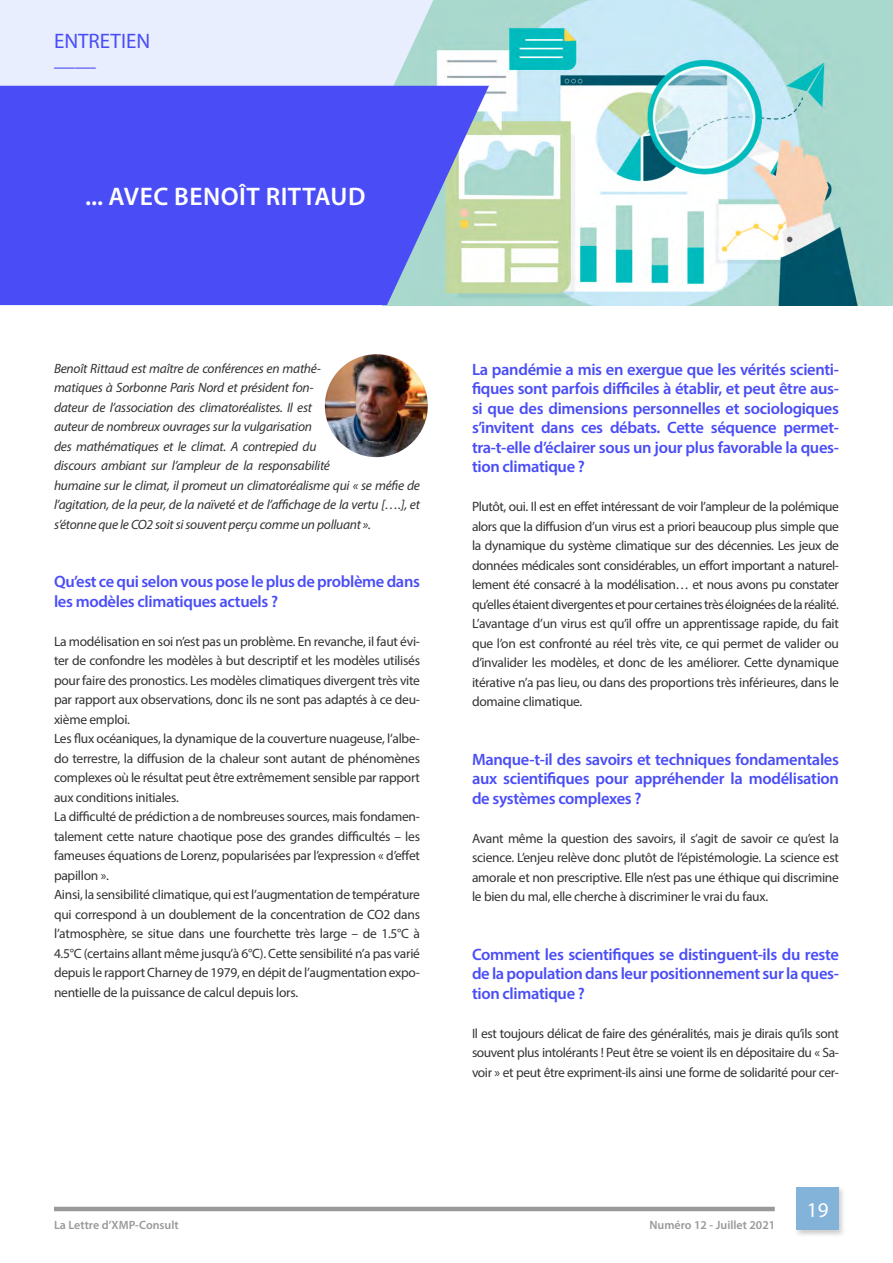
<style>
.page{position:relative;width:893px;height:1263px;background:#fff}
.page>*{position:absolute;margin:0;border:0;box-sizing:border-box;transform-origin:0 0}
.t1{font:600 25.5px "Myriad Pro";letter-spacing:.02em;color:#fff}
.t2{font:21px "Myriad Pro";color:#4a4df6}
.t3{font:21px "Myriad Pro";color:#fff}
.t4{font:600 16.5px/19.5px "Myriad Pro";letter-spacing:-.02em;color:#4a4df6;text-align:justify}
.t5{font:13.5px/19.5px "Myriad Pro";letter-spacing:-.02em;color:#343334;text-align:justify}
.t6{font:italic 13.5px/19.5px "Myriad Pro";letter-spacing:-.02em;color:#343334}
.t7{font:600 12px "Myriad Pro";color:#9a999a}
</style>
<div class="page">
<hr style="left:54px;top:1207px;width:721px;height:4px;background:#999">
<div style="left:794px;top:1185px;width:52px;height:52px;background:#000;opacity:.2"></div>
<div style="left:796px;top:1188px;width:43px;height:42px;background:#84b3da"></div>
<img style="left:433px;top:0;width:460px;height:305px">
<div style="left:0;top:0;width:433px;height:86px;background:#e8eefd"></div>
<svg style="left:0;top:86px;width:489px;height:219px;background:#565cf1"></svg>
<img style="left:325px;top:354px;width:103px;height:103px;border-radius:51px">
<p class="t2" style="left:54px;top:28px;width:98px">ENTRETIEN</p>
<p class="t2" style="left:54px;top:46px;width:43px">____</p>
<p class="t1" style="left:85px;top:180px;width:282px">... AVEC BENOÎT RITTAUD</p>
<p class="t6" style="left:54px;top:358px;width:367px">Benoît Rittaud est maître de conférences en mathé-<br>matiques à Sorbonne Paris Nord et président fon-<br>dateur de l’association des climatoréalistes. Il est<br>auteur de nombreux ouvrages sur la vulgarisation<br>des mathématiques et le climat. A contrepied du<br>discours ambiant sur l’ampleur de la responsabilité<br>humaine sur le climat, il promeut un climatoréalisme qui « se méfie de l’agitation, de la peur, de la naïveté et de l’affichage de la vertu [….], et s’étonne que le CO2 soit si souvent perçu comme un polluant ».</p>
<p class="t4" style="left:54px;top:571px;width:367px">Qu’est ce qui selon vous pose le plus de problème dans les modèles climatiques actuels ?</p>
<p class="t5" style="left:54px;top:631px;width:368px">La modélisation en soi n’est pas un problème. En revanche, il faut évi&shy;ter de confondre les modèles à but descriptif et les modèles utilisés pour faire des pronostics. Les modèles climatiques divergent très vite par rapport aux observations, donc ils ne sont pas adaptés à ce deu&shy;xième emploi.</p>
<p class="t5" style="left:54px;top:729px;width:368px">Les flux océaniques, la dynamique de la couverture nuageuse, l’albe&shy;do terrestre, la diffusion de la chaleur sont autant de phénomènes complexes où le résultat peut être extrêmement sensible par rapport aux conditions initiales.</p>
<p class="t5" style="left:54px;top:807px;width:368px">La difficulté de prédiction a de nombreuses sources, mais fondamen&shy;talement cette nature chaotique pose des grandes difficultés – les fameuses équations de Lorenz, popularisées par l’expression « d’effet papillon ».</p>
<p class="t5" style="left:54px;top:885px;width:368px">Ainsi, la sensibilité climatique, qui est l’augmentation de température qui correspond à un doublement de la concentration de CO2 dans l’atmosphère, se situe dans une fourchette très large – de 1.5°C à 4.5°C (certains allant même jusqu’à 6°C). Cette sensibilité n’a pas varié depuis le rapport Charney de 1979, en dépit de l’augmentation expo&shy;nentielle de la puissance de calcul depuis lors.</p>
<p class="t4" style="left:472px;top:359px;width:368px">La pandémie a mis en exergue que les vérités scienti&shy;fiques sont parfois difficiles à établir, et peut être aus&shy;si que des dimensions personnelles et sociologiques s’invitent dans ces débats. Cette séquence permet&shy;tra-t-elle d’éclairer sous un jour plus favorable la ques&shy;tion climatique ?</p>
<p class="t5" style="left:472px;top:497px;width:368px">Plutôt, oui. Il est en effet intéressant de voir l’ampleur de la polémique alors que la diffusion d’un virus est a priori beaucoup plus simple que la dynamique du système climatique sur des décennies. Les jeux de données médicales sont considérables, un effort important a naturel&shy;lement été consacré à la modélisation… et nous avons pu constater qu’elles étaient divergentes et pour certaines très éloignées de la réalité.</p>
<p class="t5" style="left:472px;top:614px;width:368px">L’avantage d’un virus est qu’il offre un apprentissage rapide, du fait que l’on est confronté au réel très vite, ce qui permet de valider ou d’invalider les modèles, et donc de les améliorer. Cette dynamique itérative n’a pas lieu, ou dans des proportions très inférieures, dans le domaine climatique.</p>
<p class="t4" style="left:472px;top:749px;width:368px">Manque-t-il des savoirs et techniques fondamentales aux scientifiques pour appréhender la modélisation de systèmes complexes ?</p>
<p class="t5" style="left:472px;top:828px;width:368px">Avant même la question des savoirs, il s’agit de savoir ce qu’est la science. L’enjeu relève donc plutôt de l’épistémologie. La science est amorale et non prescriptive. Elle n’est pas une éthique qui discrimine le bien du mal, elle cherche à discriminer le vrai du faux.</p>
<p class="t4" style="left:472px;top:944px;width:368px">Comment les scientifiques se distinguent-ils du reste de la population dans leur positionnement sur la ques&shy;tion climatique ?</p>
<p class="t5" style="left:472px;top:1023px;width:368px">Il est toujours délicat de faire des généralités, mais je dirais qu’ils sont souvent plus intolérants ! Peut être se voient ils en dépositaire du « Sa&shy;voir » et peut être expriment-ils ainsi une forme de solidarité pour cer-</p>
<p class="t3" style="left:807px;top:1197px;width:23px">19</p>
<p class="t7" style="left:54px;top:1217px;width:126px">La Lettre d’XMP-Consult</p>
<p class="t7" style="left:649px;top:1217px;width:127px">Numéro 12 - Juillet 2021</p>
</div>
